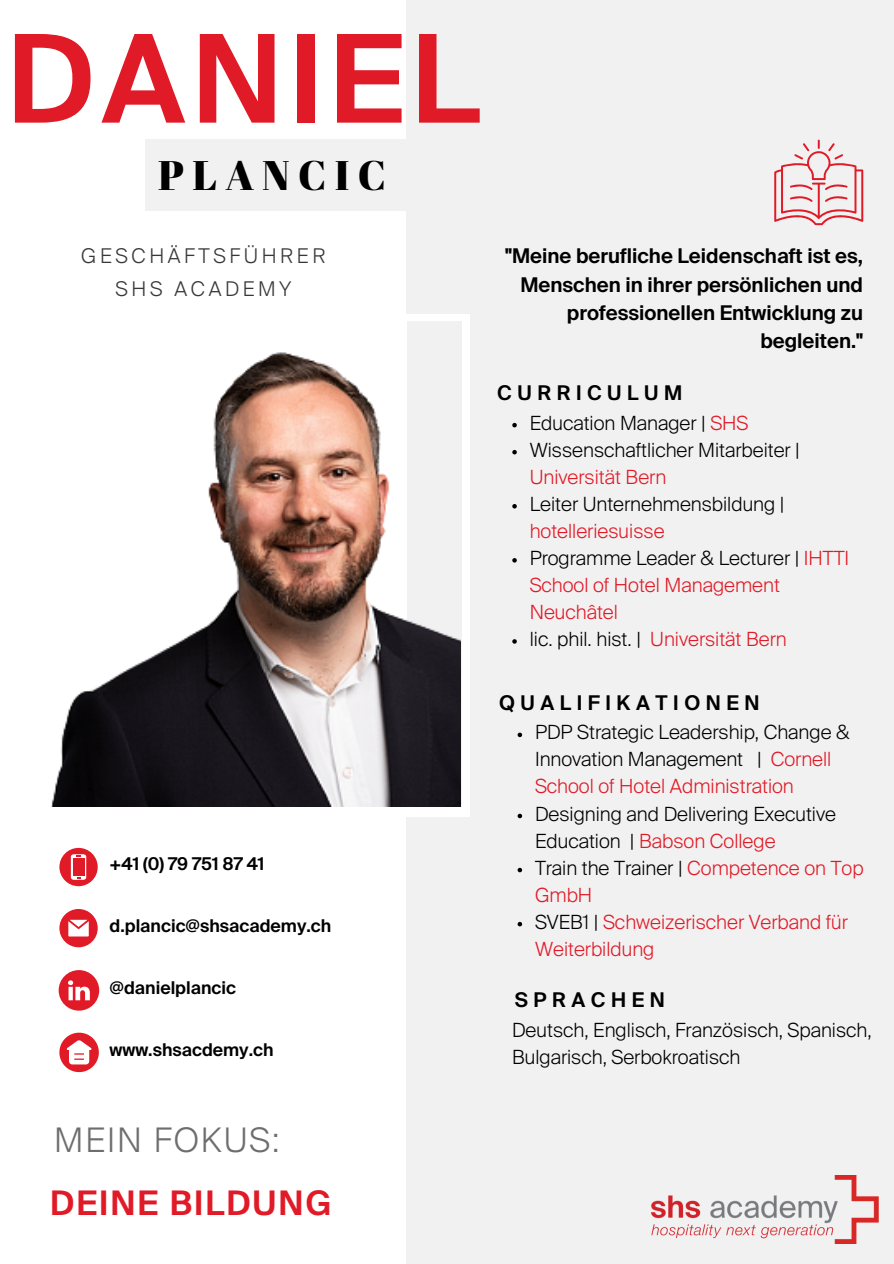
<style>
.page{position:relative;width:894px;height:1264px;background:#fff}
.page>*{position:absolute;margin:0;border:0;box-sizing:border-box;transform-origin:0 0}
.t1{font:600 122.25px "Suisse Intl";letter-spacing:.055em;color:#e11a27}
.t2{font:41.25px "Abril Fatface";letter-spacing:.2em;color:#000}
.t3{font:600 33.75px "Suisse Intl";letter-spacing:.06em;color:#e11a27}
.t4{font:300 33.75px "Suisse Intl";letter-spacing:.06em;color:#6e6e6e}
.t5{font:600 20.25px/28.2px "Suisse Intl";color:#000;text-align:right}
.t6{font:600 20.25px "Suisse Intl";letter-spacing:.275em;color:#000}
.t7{font:300 20.25px/32.7px "Suisse Intl";letter-spacing:.18em;color:#383838;text-align:center}
.t8{font:300 19.5px/27px "Suisse Intl";color:#e11a27}
.t9{font:300 19.5px/27px "Suisse Intl";color:#000}
.t10{font:600 17.55px "Suisse Intl";color:#000}
.s1{color:#e11a27}
.s2{color:#000}
</style>
<div class="page">
<div style="left:406px;top:0;width:487px;height:1263px;background:#f1f1f1"></div>
<div style="left:0;top:314px;width:470px;height:502px;background:#fff"></div>
<img style="left:51px;top:321px;width:410px;height:485px">
<div style="left:145px;top:139px;width:336px;height:71px;background:#f1f1f1"></div>
<svg style="left:774px;top:140px;width:89px;height:85px"></svg>
<img style="left:651px;top:1175px;width:227px;height:68px">
<svg style="left:59px;top:847px;width:39px;height:39px"></svg>
<svg style="left:59px;top:909px;width:39px;height:38px"></svg>
<svg style="left:59px;top:1032px;width:40px;height:40px"></svg>
<svg style="left:59px;top:970px;width:40px;height:40px"></svg>
<svg style="left:512px;top:423px;width:4px;height:4px"></svg>
<svg style="left:512px;top:450px;width:4px;height:4px"></svg>
<svg style="left:512px;top:504px;width:4px;height:4px"></svg>
<svg style="left:512px;top:558px;width:4px;height:4px"></svg>
<svg style="left:512px;top:639px;width:4px;height:4px"></svg>
<svg style="left:517px;top:732px;width:5px;height:5px"></svg>
<svg style="left:517px;top:813px;width:5px;height:5px"></svg>
<svg style="left:517px;top:867px;width:5px;height:5px"></svg>
<svg style="left:517px;top:921px;width:5px;height:5px"></svg>
<h1 class="t1" style="left:7px;top:28px;width:474px">DANIEL</h1>
<h2 class="t2" style="left:158px;top:146px;width:229px">PLANCIC</h2>
<p class="t7" style="left:81px;top:241px;width:245px">GESCHÄFTSFÜHRER<br>SHS ACADEMY</p>
<p class="t5" style="left:505px;top:244px;width:359px">"Meine berufliche Leidenschaft ist es,<br>Menschen in ihrer persönlichen und professionellen Entwicklung zu begleiten."</p>
<p class="t6" style="left:497px;top:384px;width:186px">CURRICULUM</p>
<p class="t9" style="left:529px;top:411px;width:271px">Education Manager | <span class="s1">SHS<br></span>Wissenschaftlicher Mitarbeiter |</p>
<p class="t8" style="left:529px;top:465px;width:138px">Universität Bern</p>
<p class="t9" style="left:529px;top:492px;width:256px">Leiter Unternehmensbildung |</p>
<p class="t8" style="left:529px;top:519px;width:321px">hotelleriesuisse<br><span class="s2">Programme Leader &amp; Lecturer |</span> IHTTI<br>School of Hotel Management<br>Neuchâtel<br><span class="s2">lic. phil. hist. |</span> Universität Bern</p>
<p class="t10" style="left:110px;top:856px;width:156px">+41 (0) 79 751 87 41</p>
<p class="t10" style="left:110px;top:918px;width:223px">d.plancic@shsacademy.ch</p>
<p class="t10" style="left:110px;top:980px;width:128px">@danielplancic</p>
<p class="t10" style="left:109px;top:1042px;width:165px">www.shsacdemy.ch</p>
<h3 class="t4" style="left:54px;top:1125px;width:227px">MEIN FOKUS:</h3>
<h3 class="t3" style="left:50px;top:1188px;width:283px">DEINE BILDUNG</h3>
<p class="t6" style="left:499px;top:694px;width:262px">QUALIFIKATIONEN</p>
<p class="t9" style="left:535px;top:720px;width:316px">PDP Strategic Leadership, Change &amp;<br>Innovation Management | <span class="s1">Cornell<br>School of Hotel Administration</span></p>
<p class="t8" style="left:535px;top:801px;width:330px"><span class="s2">Designing and Delivering Executive<br>Education |</span> Babson College<br><span class="s2">Train the Trainer |</span> Competence on Top<br>GmbH<br><span class="s2">SVEB1 |</span> Schweizerischer Verband für<br>Weiterbildung</p>
<p class="t6" style="left:514px;top:991px;width:151px">SPRACHEN</p>
<p class="t9" style="left:512px;top:1017px;width:361px">Deutsch, Englisch, Französisch, Spanisch,<br>Bulgarisch, Serbokroatisch</p>
</div>
